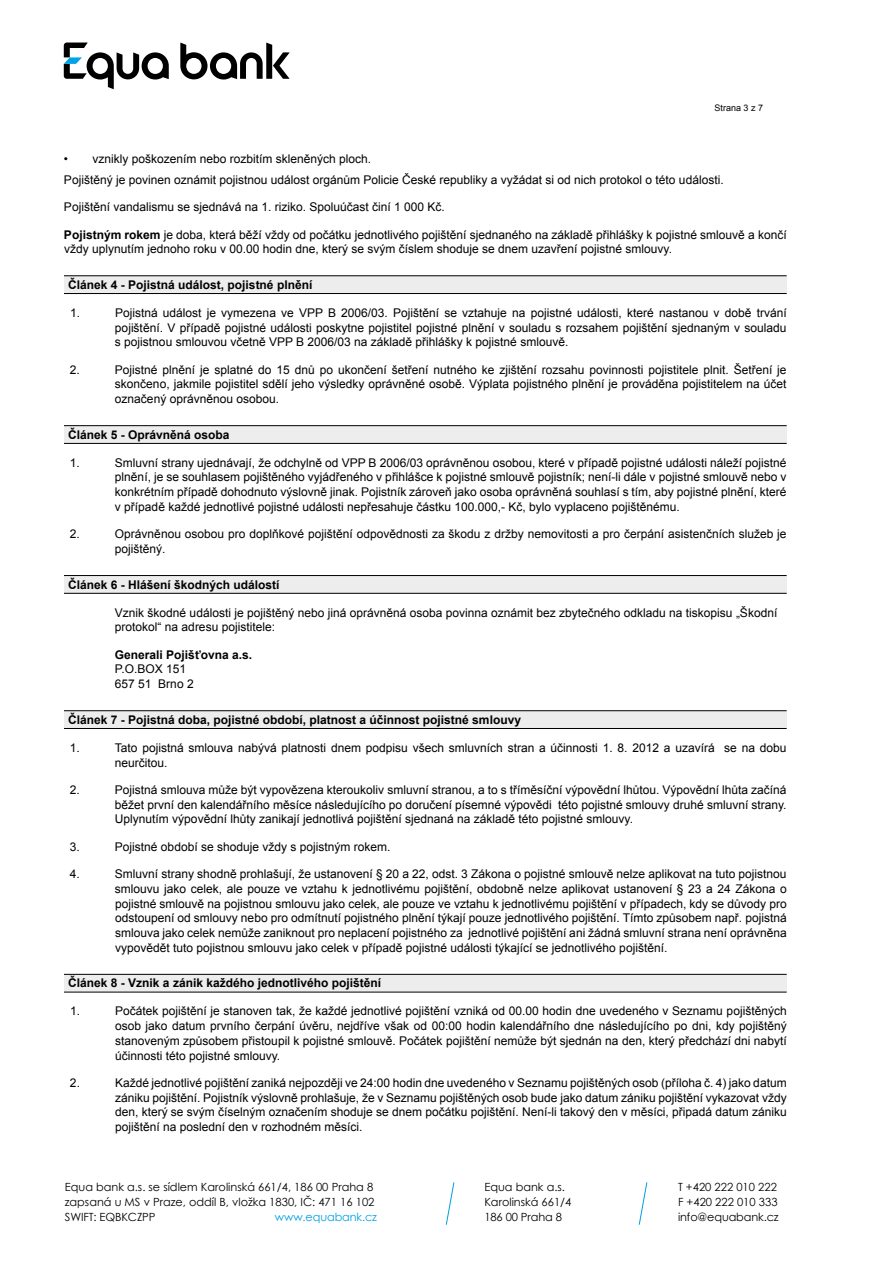
<style>
.page{position:relative;width:893px;height:1263px;background:#fff}
.page>*{position:absolute;margin:0;border:0;box-sizing:border-box;transform-origin:0 0}
.t1{font:12px/14.7px "Arial CE";color:#000;text-align:justify}
.t2{font:700 12px "Arial";color:#000}
.t3{font:700 12px "Arial CE";color:#000}
.t4{font:11.25px/15px "Century Gothic";color:#000}
.t5{font:11.25px "Century Gothic";letter-spacing:-.01em;color:#009fe3}
.t6{font:9px "Arial";color:#000}
.s1{font-weight:700}
</style>
<div class="page">
<svg style="left:445px;top:1182px;width:10px;height:43px"></svg>
<svg style="left:638px;top:1182px;width:10px;height:43px"></svg>
<svg style="left:180px;top:43px;width:110px;height:37px"></svg>
<svg style="left:64px;top:43px;width:105px;height:46px"></svg>
<div style="left:64px;top:276px;width:723px;height:18px;background:#ededed"></div>
<hr style="left:64px;top:275px;width:723px;height:1px;background:#000">
<hr style="left:64px;top:293px;width:723px;height:1px;background:#000">
<div style="left:64px;top:426px;width:723px;height:17px;background:#ededed"></div>
<hr style="left:64px;top:425px;width:723px;height:1px;background:#000">
<hr style="left:64px;top:443px;width:723px;height:1px;background:#000">
<div style="left:64px;top:576px;width:723px;height:17px;background:#ededed"></div>
<hr style="left:64px;top:575px;width:723px;height:1px;background:#000">
<hr style="left:64px;top:593px;width:723px;height:1px;background:#000">
<div style="left:64px;top:711px;width:723px;height:17px;background:#ededed"></div>
<hr style="left:64px;top:710px;width:723px;height:1px;background:#000">
<hr style="left:64px;top:728px;width:723px;height:1px;background:#000">
<div style="left:64px;top:974px;width:723px;height:18px;background:#ededed"></div>
<hr style="left:64px;top:974px;width:723px;height:1px;background:#000">
<hr style="left:64px;top:992px;width:723px;height:1px;background:#000">
<p class="t6" style="left:715px;top:102px;width:50px">Strana 3 z 7</p>
<p class="t1" style="left:64px;top:148px;width:661px;line-height:21px">• vznikly poškozením nebo rozbitím skleněných ploch.<br>Pojištěný je povinen oznámit pojistnou událost orgánům Policie České republiky a vyžádat si od nich protokol o této události.</p>
<p class="t1" style="left:64px;top:200px;width:382px">Pojištění vandalismu se sjednává na 1. riziko. Spoluúčast činí 1 000 Kč.</p>
<p class="t1" style="left:64px;top:227px;width:724px"><span class="s1">Pojistným rokem</span> je doba, která běží vždy od počátku jednotlivého pojištění sjednaného na základě přihlášky k pojistné smlouvě a končí vždy uplynutím jednoho roku v 00.00 hodin dne, který se svým číslem shoduje se dnem uzavření pojistné smlouvy.</p>
<p class="t2" style="left:68px;top:277px;width:246px">Článek 4 - Pojistná událost, pojistné plnění</p>
<p class="t1" style="left:70px;top:305px;width:12px">1.</p>
<p class="t1" style="left:115px;top:305px;width:673px">Pojistná událost je vymezena ve VPP B 2006/03. Pojištění se vztahuje na pojistné události, které nastanou v době trvání pojištění. V případě pojistné události poskytne pojistitel pojistné plnění v souladu s rozsahem pojištění sjednaným v souladu s pojistnou smlouvou včetně VPP B 2006/03 na základě přihlášky k pojistné smlouvě.</p>
<p class="t1" style="left:70px;top:362px;width:12px">2.</p>
<p class="t1" style="left:115px;top:362px;width:673px">Pojistné plnění je splatné do 15 dnů po ukončení šetření nutného ke zjištění rozsahu povinnosti pojistitele plnit. Šetření je skončeno, jakmile pojistitel sdělí jeho výsledky oprávněné osobě. Výplata pojistného plnění je prováděna pojistitelem na účet označený oprávněnou osobou.</p>
<p class="t2" style="left:68px;top:427px;width:163px">Článek 5 - Oprávněná osoba</p>
<p class="t1" style="left:70px;top:455px;width:12px">1.</p>
<p class="t1" style="left:115px;top:455px;width:673px">Smluvní strany ujednávají, že odchylně od VPP B 2006/03 oprávněnou osobou, které v případě pojistné události náleží pojistné plnění, je se souhlasem pojištěného vyjádřeného v přihlášce k pojistné smlouvě pojistník; není-li dále v pojistné smlouvě nebo v konkrétním případě dohodnuto výslovně jinak. Pojistník zároveň jako osoba oprávněná souhlasí s tím, aby pojistné plnění, které v případě každé jednotlivé pojistné události nepřesahuje částku 100.000,- Kč, bylo vyplaceno pojištěnému.</p>
<p class="t1" style="left:70px;top:527px;width:12px">2.</p>
<p class="t1" style="left:115px;top:527px;width:673px">Oprávněnou osobou pro doplňkové pojištění odpovědnosti za škodu z držby nemovitosti a pro čerpání asistenčních služeb je pojištěný.</p>
<p class="t2" style="left:68px;top:576px;width:213px">Článek 6 - Hlášení škodných událostí</p>
<p class="t1" style="left:115px;top:605px;width:664px">Vznik škodné události je pojištěný nebo jiná oprávněná osoba povinna oznámit bez zbytečného odkladu na tiskopisu „Škodní protokol“ na adresu pojistitele:</p>
<p class="t3" style="left:115px;top:647px;width:139px">Generali Pojišťovna a.s.</p>
<p class="t1" style="left:115px;top:662px;width:80px">P.O.BOX 151<br>657 51 Brno 2</p>
<p class="t2" style="left:68px;top:712px;width:454px">Článek 7 - Pojistná doba, pojistné období, platnost a účinnost pojistné smlouvy</p>
<p class="t1" style="left:70px;top:740px;width:12px">1.</p>
<p class="t1" style="left:115px;top:740px;width:673px">Tato pojistná smlouva nabývá platnosti dnem podpisu všech smluvních stran a účinnosti 1. 8. 2012 a uzavírá se na dobu neurčitou.</p>
<p class="t1" style="left:70px;top:783px;width:12px">2.</p>
<p class="t1" style="left:115px;top:783px;width:673px">Pojistná smlouva může být vypovězena kteroukoliv smluvní stranou, a to s tříměsíční výpovědní lhůtou. Výpovědní lhůta začíná běžet první den kalendářního měsíce následujícího po doručení písemné výpovědi této pojistné smlouvy druhé smluvní strany.<br>Uplynutím výpovědní lhůty zanikají jednotlivá pojištění sjednaná na základě této pojistné smlouvy.</p>
<p class="t1" style="left:70px;top:839px;width:12px">3.</p>
<p class="t1" style="left:115px;top:839px;width:277px">Pojistné období se shoduje vždy s pojistným rokem.</p>
<p class="t1" style="left:70px;top:867px;width:12px">4.</p>
<p class="t1" style="left:115px;top:867px;width:673px">Smluvní strany shodně prohlašují, že ustanovení § 20 a 22, odst. 3 Zákona o pojistné smlouvě nelze aplikovat na tuto pojistnou smlouvu jako celek, ale pouze ve vztahu k jednotlivému pojištění, obdobně nelze aplikovat ustanovení § 23 a 24 Zákona o pojistné smlouvě na pojistnou smlouvu jako celek, ale pouze ve vztahu k jednotlivému pojištění v případech, kdy se důvody pro odstoupení od smlouvy nebo pro odmítnutí pojistného plnění týkají pouze jednotlivého pojištění. Tímto způsobem např. pojistná smlouva jako celek nemůže zaniknout pro neplacení pojistného za jednotlivé pojištění ani žádná smluvní strana není oprávněna vypovědět tuto pojistnou smlouvu jako celek v případě pojistné události týkající se jednotlivého pojištění.</p>
<p class="t2" style="left:68px;top:975px;width:314px">Článek 8 - Vznik a zánik každého jednotlivého pojištění</p>
<p class="t1" style="left:70px;top:1004px;width:12px">1.</p>
<p class="t1" style="left:115px;top:1004px;width:673px">Počátek pojištění je stanoven tak, že každé jednotlivé pojištění vzniká od 00.00 hodin dne uvedeného v Seznamu pojištěných osob jako datum prvního čerpání úvěru, nejdříve však od 00:00 hodin kalendářního dne následujícího po dni, kdy pojištěný stanoveným způsobem přistoupil k pojistné smlouvě. Počátek pojištění nemůže být sjednán na den, který předchází dni nabytí účinnosti této pojistné smlouvy.</p>
<p class="t1" style="left:70px;top:1075px;width:12px">2.</p>
<p class="t1" style="left:115px;top:1075px;width:673px">Každé jednotlivé pojištění zaniká nejpozději ve 24:00 hodin dne uvedeného v Seznamu pojištěných osob (příloha č. 4) jako datum zániku pojištění. Pojistník výslovně prohlašuje, že v Seznamu pojištěných osob bude jako datum zániku pojištění vykazovat vždy den, který se svým číselným označením shoduje se dnem počátku pojištění. Není-li takový den v měsíci, připadá datum zániku pojištění na poslední den v rozhodném měsíci.</p>
<p class="t4" style="left:65px;top:1179px;width:311px;text-align:justify">Equa bank a.s. se sídlem Karolinská 661/4, 186 00 Praha 8 zapsaná u MS v Praze, oddíl B, vložka 1830, IČ: 471 16 102<br>SWIFT: EQBKCZPP</p>
<p class="t5" style="left:275px;top:1209px;width:104px">www.equabank.cz</p>
<p class="t4" style="left:484px;top:1179px;width:89px">Equa bank a.s.<br>Karolinská 661/4<br>186 00 Praha 8</p>
<p class="t4" style="left:678px;top:1179px;width:102px">T +420 222 010 222<br>F +420 222 010 333 info@equabank.cz</p>
</div>
